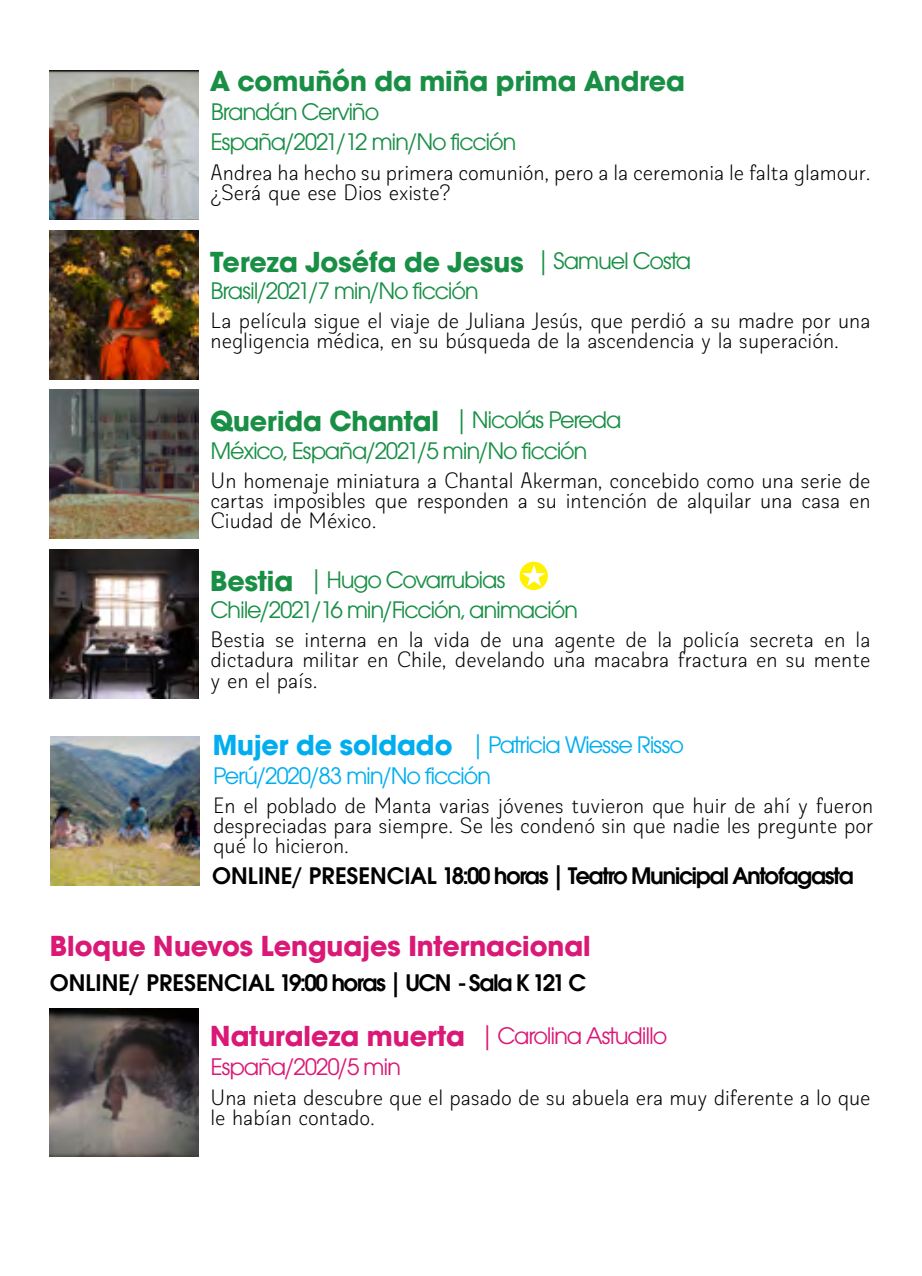
<style>
.page{position:relative;width:922px;height:1276px;background:#fff}
.page>*{position:absolute;margin:0;border:0;box-sizing:border-box;transform-origin:0 0}
.t1{font:700 30px "Avant Gard EF";color:#188f45}
.t2{font:700 30px "Avant Gard EF";color:#da1876}
.t3{font:700 30px "Avant Gard EF";color:#00aeef}
.t4{font:25px "Avant Gard EF";letter-spacing:-.05em;color:#188f45}
.t5{font:600 25px "Avant Gard EF";letter-spacing:-.06em;color:#000}
.t6{font:25px "Avant Gard EF";letter-spacing:-.05em;color:#da1876}
.t7{font:25px "Avant Gard EF";letter-spacing:-.05em;color:#00aeef}
.t8{font:600 25px "Avant Gard EF";color:#000}
.t9{font:22.5px/20px "Biblioteca Sans";color:#000}
.s1{font-weight:400;font-size:25px}
.s2{font-weight:700;font-size:30px}
</style>
<div class="page">
<img style="left:50px;top:71px;width:148px;height:148px">
<img style="left:50px;top:230px;width:148px;height:149px">
<img style="left:50px;top:390px;width:148px;height:148px">
<img style="left:50px;top:549px;width:148px;height:149px">
<img style="left:50px;top:736px;width:149px;height:149px">
<img style="left:50px;top:1008px;width:148px;height:149px">
<div style="left:519px;top:562px;width:28px;height:28px;background:#fff200;border-radius:50%"></div>
<svg style="left:521px;top:564px;width:24px;height:22px"></svg>
<h1 class="t1" style="left:210px;top:63px;width:476px">A comuñón da miña prima Andrea</h1>
<p class="t4" style="left:211px;top:97px;width:170px">Brandán Cerviño</p>
<p class="t4" style="left:210px;top:128px;width:307px">España/2021/12 min/No ficción</p>
<p class="t9" style="left:210px;top:162px;width:661px">Andrea ha hecho su primera comunión, pero a la ceremonia le falta glamour. ¿Será que ese Dios existe?</p>
<h1 class="t1" style="left:210px;top:243px;width:482px">Tereza Joséfa de Jesus <span class="s1">| Samuel Costa</span></h1>
<p class="t4" style="left:210px;top:277px;width:269px">Brasil/2021/7 min/No ficción</p>
<p class="t9" style="left:210px;top:311px;width:661px">La película sigue el viaje de Juliana Jesús, que perdió a su madre por una negligencia médica, en su búsqueda de la ascendencia y la superación.</p>
<h1 class="t1" style="left:210px;top:403px;width:413px">Querida Chantal <span class="s1">| Nicolás Pereda</span></h1>
<p class="t4" style="left:210px;top:436px;width:378px">México, España/2021/5 min/No ficción</p>
<p class="t9" style="left:210px;top:470px;width:661px;text-align:justify">Un homenaje miniatura a Chantal Akerman, concebido como una serie de cartas imposibles que responden a su intención de alquilar una casa en Ciudad de México.</p>
<p class="t4" style="left:210px;top:565px;width:297px"><span class="s2">Bestia</span> | Hugo Covarrubias</p>
<p class="t4" style="left:210px;top:595px;width:369px">Chile/2021/16 min/Ficción, animación</p>
<p class="t9" style="left:210px;top:630px;width:661px;text-align:justify">Bestia se interna en la vida de una agente de la policía secreta en la dictadura militar en Chile, develando una macabra fractura en su mente y en el país.</p>
<h1 class="t3" style="left:213px;top:726px;width:241px">Mujer de soldado</h1>
<p class="t7" style="left:471px;top:731px;width:214px">| Patricia Wiesse Risso</p>
<p class="t7" style="left:213px;top:761px;width:279px">Perú/2020/83 min/No ficción</p>
<p class="t9" style="left:213px;top:796px;width:661px;text-align:justify">En el poblado de Manta varias jóvenes tuvieron que huir de ahí y fueron despreciadas para siempre. Se les condenó sin que nadie les pregunte por qué lo hicieron.</p>
<p class="t5" style="left:212px;top:860px;width:643px">ONLINE/ PRESENCIAL 18:00 horas | Teatro Municipal Antofagasta</p>
<h1 class="t2" style="left:50px;top:928px;width:542px">Bloque Nuevos Lenguajes Internacional</h1>
<p class="t8" style="left:50px;top:967px;width:537px">ONLINE/ PRESENCIAL 19:00 horas | UCN - Sala K 121 C</p>
<p class="t6" style="left:210px;top:1021px;width:458px"><span class="s2">Naturaleza muerta</span> | Carolina Astudillo</p>
<p class="t6" style="left:210px;top:1052px;width:192px">España/2020/5 min</p>
<p class="t9" style="left:210px;top:1087px;width:661px">Una nieta descubre que el pasado de su abuela era muy diferente a lo que le habían contado.</p>
</div>
